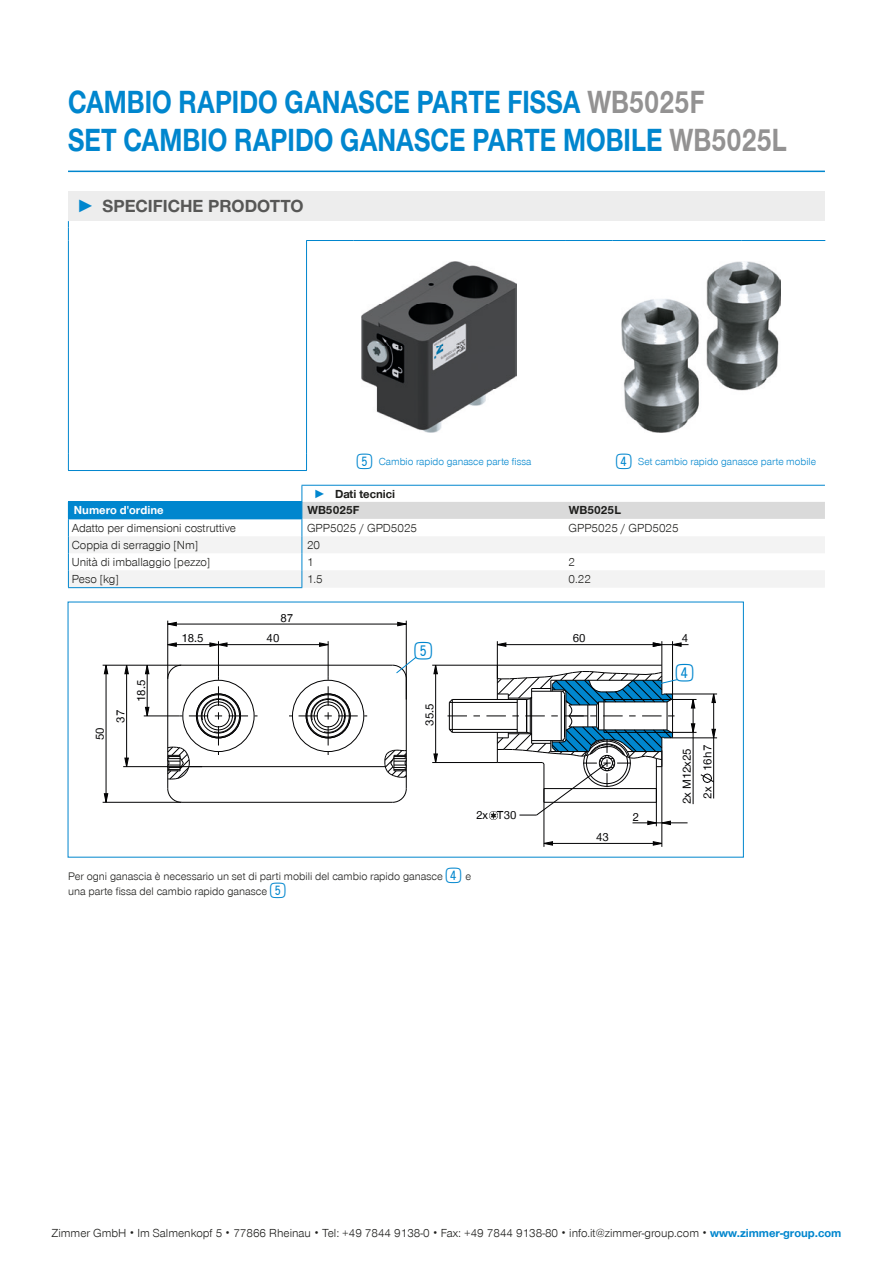
<style>
.page{position:relative;width:893px;height:1263px;background:#fff}
.page>*{position:absolute;margin:0;border:0;box-sizing:border-box;transform-origin:0 0}
.t1{font:700 33px/37.5px "Zimmer Group Sans Global";color:#0086ce;scale:.82 1}
.t2{font:29.1px "Double Digits Super Square";color:#0086ce}
.t3{font:25.5px "Double Digits Super Square";color:#0086ce}
.t4{font:700 18px "Zimmer Group Sans Global";color:#575756}
.t5{font:300 12px "Zimmer Group Sans Global";color:#1d1d1b}
.t6{font:12px "Zimmer Group Sans Global";color:#020203}
.t7{font:700 12px "Zimmer Group Sans Global";color:#1d1d1b}
.t8{font:700 12px "Zimmer Group Sans Global";color:#fff}
.t9{font:300 11.25px "Zimmer Group Sans Global";color:#1d1d1b}
.t10{font:300 10.5px "Zimmer Group Sans Global";color:#0086ce}
.s1{color:#939292}
.s2{color:#0086ce}
.s3{font-weight:700;color:#0086ce}
</style>
<div class="page">
<hr style="left:68px;top:171px;width:757px;height:1px;background:#0086ce">
<svg style="left:67px;top:601px;width:677px;height:257px"></svg>
<div style="left:68px;top:191px;width:757px;height:30px;background:#ededed"></div>
<hr style="left:68px;top:470px;width:239px;height:1px;background:#0086ce">
<hr style="left:306px;top:240px;width:47px;height:1px;background:#0086ce">
<hr style="left:353px;top:240px;width:213px;height:1px;background:#0086ce">
<hr style="left:566px;top:240px;width:47px;height:1px;background:#0086ce">
<hr style="left:613px;top:240px;width:129px;height:1px;background:#0086ce">
<hr style="left:742px;top:240px;width:83px;height:1px;background:#0086ce">
<hr style="left:68px;top:240px;width:1px;height:213px;background:#0086ce">
<hr style="left:306px;top:241px;width:1px;height:212px;background:#0086ce">
<svg style="left:68px;top:453px;width:1px;height:17px"></svg>
<svg style="left:306px;top:453px;width:1px;height:17px"></svg>
<svg style="left:68px;top:221px;width:1px;height:19px"></svg>
<img style="left:362px;top:262px;width:154px;height:170px">
<img style="left:621px;top:262px;width:159px;height:170px">
<hr style="left:302px;top:485px;width:523px;height:1px;background:#0086ce">
<svg style="left:68px;top:486px;width:757px;height:102px"></svg>
<h1 class="t1" style="left:68px;top:83px;width:878px">CAMBIO RAPIDO GANASCE PARTE FISSA <span class="s1">WB5025F<br></span>SET CAMBIO RAPIDO GANASCE PARTE MOBILE <span class="s1">WB5025L</span></h1>
<h3 class="t4" style="left:77px;top:195px;width:228px"><span class="s2">►</span> SPECIFICHE PRODOTTO</h3>
<h3 class="t3" style="left:357px;top:451px;width:21px">5</h3>
<p class="t10" style="left:379px;top:455px;width:154px">Cambio rapido ganasce parte fissa</p>
<h3 class="t3" style="left:616px;top:451px;width:21px">4</h3>
<p class="t10" style="left:638px;top:455px;width:179px">Set cambio rapido ganasce parte mobile</p>
<p class="t7" style="left:314px;top:487px;width:83px"><span class="s2">►</span> Dati tecnici</p>
<p class="t8" style="left:74px;top:503px;width:91px">Numero d'ordine</p>
<p class="t7" style="left:307px;top:503px;width:54px">WB5025F</p>
<p class="t7" style="left:569px;top:503px;width:54px">WB5025L</p>
<p class="t5" style="left:72px;top:521px;width:166px">Adatto per dimensioni costruttive</p>
<p class="t5" style="left:307px;top:521px;width:112px">GPP5025 / GPD5025</p>
<p class="t5" style="left:568px;top:521px;width:112px">GPP5025 / GPD5025</p>
<p class="t5" style="left:72px;top:538px;width:128px">Coppia di serraggio [Nm]</p>
<p class="t5" style="left:307px;top:538px;width:15px">20</p>
<p class="t5" style="left:72px;top:555px;width:140px">Unità di imballaggio [pezzo]</p>
<p class="t5" style="left:307px;top:555px;width:8px">1</p>
<p class="t5" style="left:568px;top:555px;width:8px">2</p>
<p class="t5" style="left:72px;top:572px;width:48px">Peso [kg]</p>
<p class="t5" style="left:307px;top:572px;width:17px">1.5</p>
<p class="t5" style="left:568px;top:572px;width:24px">0.22</p>
<p class="t6" style="left:93px;top:740px;width:14px;rotate:-90deg">50</p>
<p class="t6" style="left:113px;top:722px;width:14px;rotate:-90deg">37</p>
<p class="t6" style="left:134px;top:702px;width:24px;rotate:-90deg">18.5</p>
<p class="t6" style="left:280px;top:611px;width:14px">87</p>
<p class="t6" style="left:181px;top:631px;width:24px">18.5</p>
<p class="t6" style="left:267px;top:631px;width:14px">40</p>
<h2 class="t2" style="left:415px;top:638px;width:24px">5</h2>
<p class="t6" style="left:422px;top:725px;width:24px;rotate:-90deg">35.5</p>
<p class="t6" style="left:476px;top:808px;width:42px">2x T30</p>
<p class="t9" style="left:68px;top:869px;width:376px">Per ogni ganascia è necessario un set di parti mobili del cambio rapido ganasce</p>
<h3 class="t3" style="left:446px;top:864px;width:21px">4</h3>
<p class="t9" style="left:466px;top:869px;width:7px">e</p>
<p class="t9" style="left:68px;top:884px;width:201px">una parte fissa del cambio rapido ganasce</p>
<h3 class="t3" style="left:270px;top:879px;width:21px">5</h3>
<p class="t6" style="left:573px;top:631px;width:14px">60</p>
<p class="t6" style="left:682px;top:631px;width:8px">4</p>
<h2 class="t2" style="left:676px;top:660px;width:24px">4</h2>
<p class="t6" style="left:596px;top:830px;width:14px">43</p>
<p class="t6" style="left:632px;top:809px;width:8px">2</p>
<p class="t6" style="left:680px;top:804px;width:57px;rotate:-90deg">2x M12x25</p>
<p class="t6" style="left:700px;top:771px;width:28px;rotate:-90deg">16h7</p>
<p class="t6" style="left:700px;top:798px;width:13px;rotate:-90deg">2x</p>
<p class="t5" style="left:51px;top:1226px;width:791px">Zimmer GmbH ۰ Im Salmenkopf 5 ۰ 77866 Rheinau ۰ Tel: +49 7844 9138-0 ۰ Fax: +49 7844 9138-80 ۰ info.it@zimmer-group.com ۰ <span class="s3">www.zimmer-group.com</span></p>
</div>
